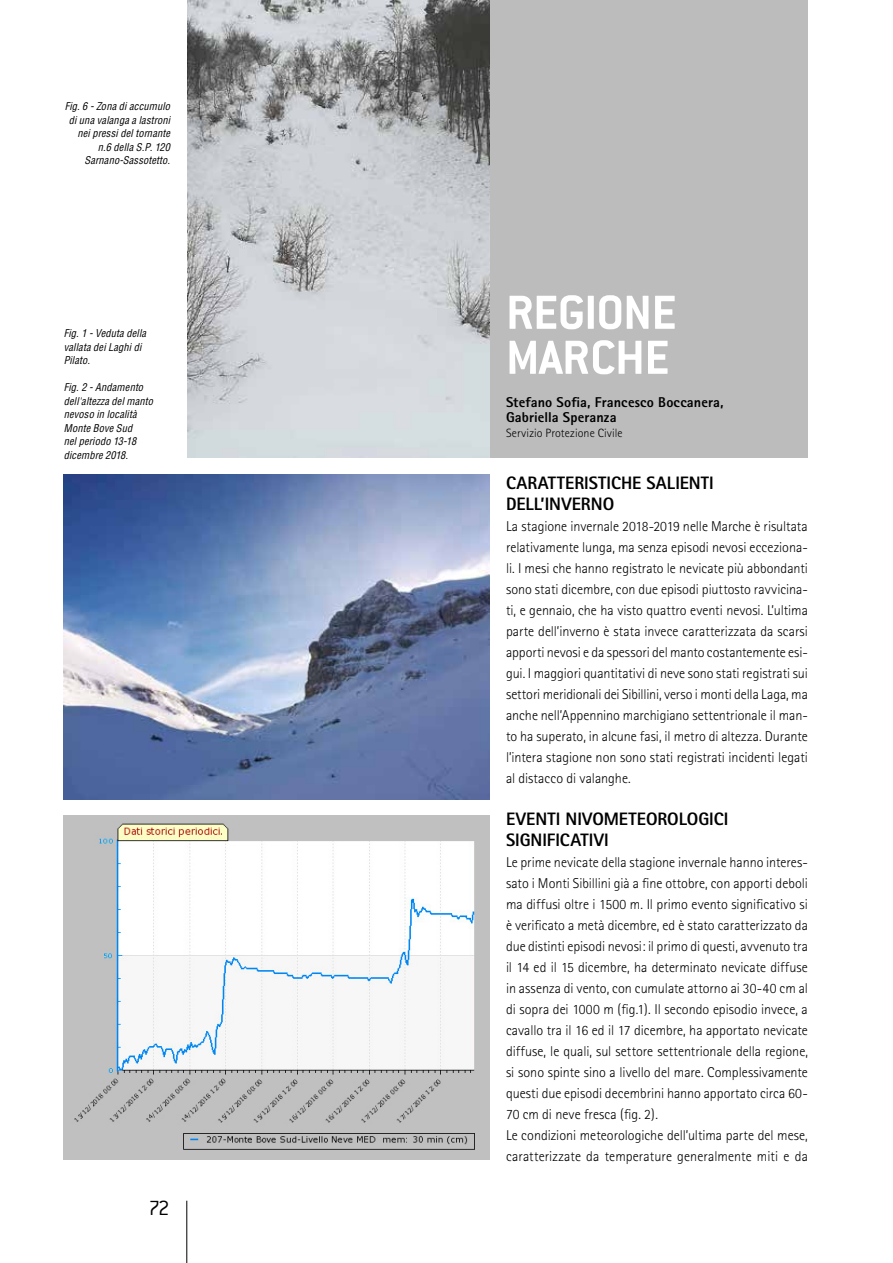
<style>
.page{position:relative;width:893px;height:1263px;background:#fff}
.page>*{position:absolute;margin:0;border:0;box-sizing:border-box;transform-origin:0 0}
.t1{font:700 52.5px/45px "Conduit ITC";letter-spacing:-.01em;color:#fff}
.t2{font:300 22.5px "Conduit ITC";color:#000}
.t3{font:800 18px/21px "Rotis Sans Serif";color:#000}
.t4{font:300 14.25px/21px "Rotis Sans Serif";color:#000;text-align:justify}
.t5{font:800 14.25px/15px "Rotis Sans Serif";letter-spacing:.01em;color:#000}
.t6{font:300 12px "Rotis Sans Serif";letter-spacing:.01em;color:#000}
.t7{font:italic condensed 10.5px/13.5px "Helvetica";letter-spacing:.015em;color:#000}
</style>
<div class="page">
<img style="left:64px;top:815px;width:425px;height:344px">
<img style="left:64px;top:475px;width:425px;height:325px">
<hr style="left:186px;top:1201px;width:1px;height:62px;background:#000">
<div style="left:187px;top:0;width:621px;height:458px;background:#bcbcbc"></div>
<img style="left:187px;top:0;width:302px;height:458px">
<p class="t7" style="left:65px;top:100px;width:107px;text-align:right">Fig. 6 - Zona di accumulo di una valanga a lastroni nei pressi del tornante n.6 della S.P. 120<br>Sarnano-Sassotetto.</p>
<p class="t7" style="left:64px;top:326px;width:84px">Fig. 1 - Veduta della vallata dei Laghi di<br>Pilato.</p>
<p class="t7" style="left:64px;top:380px;width:91px">Fig. 2 - Andamento dell'altezza del manto nevoso in località<br>Monte Bove Sud<br>nel periodo 13-18 dicembre 2018.</p>
<h2 class="t2" style="left:148px;top:1195px;width:23px">72</h2>
<h1 class="t1" style="left:506px;top:289px;width:172px">REGIONE<br>MARCHE</h1>
<p class="t5" style="left:506px;top:395px;width:219px">Stefano Sofia, Francesco Boccanera,<br>Gabriella Speranza</p>
<p class="t6" style="left:506px;top:426px;width:118px">Servizio Protezione Civile</p>
<p class="t3" style="left:506px;top:472px;width:209px">CARATTERISTICHE SALIENTI<br>DELL’INVERNO</p>
<p class="t4" style="left:506px;top:515px;width:303px">La stagione invernale 2018-2019 nelle Marche è risultata relativamente lunga, ma senza episodi nevosi ecceziona&shy;li. I mesi che hanno registrato le nevicate più abbondanti sono stati dicembre, con due episodi piuttosto ravvicina&shy;ti, e gennaio, che ha visto quattro eventi nevosi. L’ultima parte dell’inverno è stata invece caratterizzata da scarsi apporti nevosi e da spessori del manto costantemente esi&shy;gui. I maggiori quantitativi di neve sono stati registrati sui settori meridionali dei Sibillini, verso i monti della Laga, ma anche nell’Appennino marchigiano settentrionale il man&shy;to ha superato, in alcune fasi, il metro di altezza. Durante l’intera stagione non sono stati registrati incidenti legati al distacco di valanghe.</p>
<p class="t3" style="left:506px;top:808px;width:224px">EVENTI NIVOMETEOROLOGICI<br>SIGNIFICATIVI</p>
<p class="t4" style="left:506px;top:851px;width:303px;text-align:left">Le prime nevicate della stagione invernale hanno interes&shy;sato i Monti Sibillini già a fine ottobre, con apporti deboli ma diffusi oltre i 1500 m. Il primo evento significativo si è verificato a metà dicembre, ed è stato caratterizzato da due distinti episodi nevosi: il primo di questi, avvenuto tra il 14 ed il 15 dicembre, ha determinato nevicate diffuse in assenza di vento, con cumulate attorno ai 30-40 cm al di sopra dei 1000 m (fig.1). Il secondo episodio invece, a cavallo tra il 16 ed il 17 dicembre, ha apportato nevicate diffuse, le quali, sul settore settentrionale della regione, si sono spinte sino a livello del mare. Complessivamente questi due episodi decembrini hanno apportato circa 60- 70 cm di neve fresca (fig. 2).<br>Le condizioni meteorologiche dell’ultima parte del mese, caratterizzate da temperature generalmente miti e da</p>
</div>
